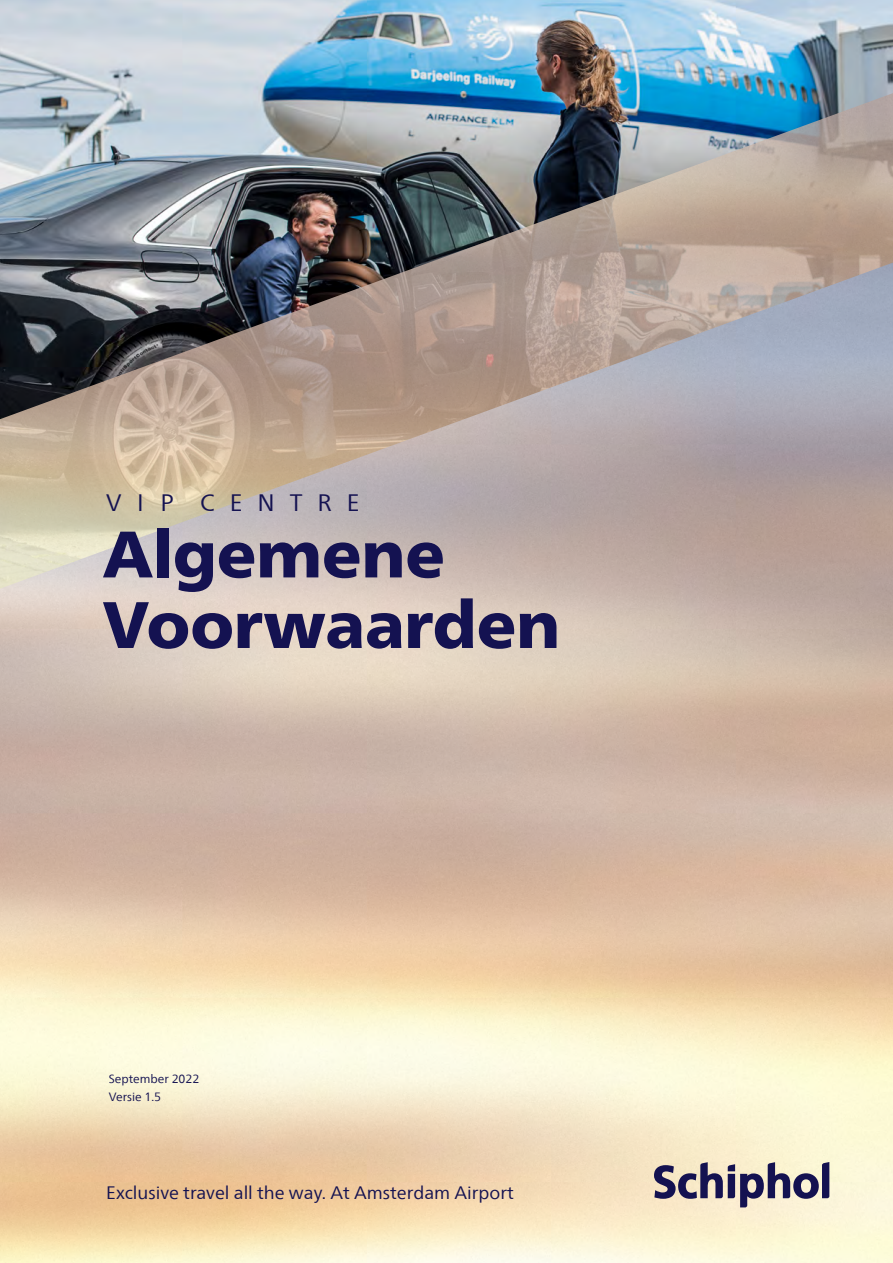
<style>
.page{position:relative;width:893px;height:1263px;background:#fff}
.page>*{position:absolute;margin:0;border:0;box-sizing:border-box;transform-origin:0 0}
.t1{font:900 65.55px/70.5px "Frutigerfor Schiphol";color:#141251}
.t2{font:23.7px "Frutigerfor Schiphol";letter-spacing:.63em;color:#141251}
.t3{font:18px "Frutigerfor Schiphol";color:#141251}
.t4{font:12px/18px "Frutigerfor Schiphol";color:#141251}
</style>
<div class="page">
<img style="left:0;top:0;width:893px;height:93px">
<img style="left:0;top:93px;width:893px;height:170px">
<img style="left:0;top:263px;width:893px;height:1000px">
<svg style="left:654px;top:1162px;width:175px;height:45px;background:#a0989d"></svg>
<h2 class="t2" style="left:106px;top:488px;width:255px">VIP CENTRE</h2>
<h1 class="t1" style="left:103px;top:519px;width:459px">Algemene<br>Voorwaarden</h1>
<p class="t4" style="left:109px;top:1069px;width:92px">September 2022<br>Versie 1.5</p>
<p class="t3" style="left:106px;top:1182px;width:409px">Exclusive travel all the way. At Amsterdam Airport</p>
</div>
